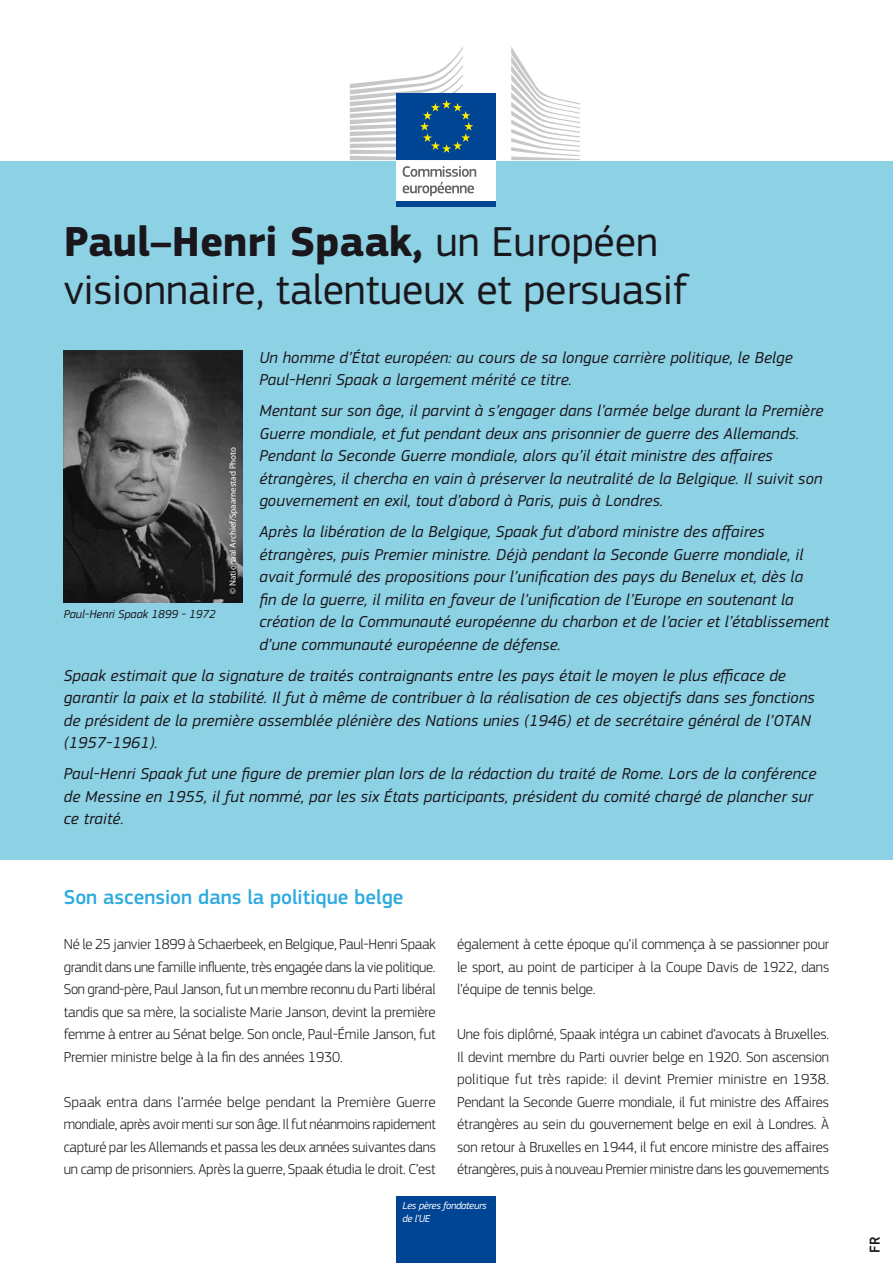
<style>
.page{position:relative;width:893px;height:1263px;background:#fff}
.page>*{position:absolute;margin:0;border:0;box-sizing:border-box;transform-origin:0 0}
.t1{font:43.5px/48px "EC Square Sans Pro";color:#1a171c}
.t2{font:500 21px "EC Square Sans Pro";color:#2eabde}
.t3{font:italic 16.5px/22.5px "EC Square Sans Pro";letter-spacing:.01em;color:#1a171c}
.t4{font:300 15px/22.5px "EC Square Sans Pro";letter-spacing:-.01em;color:#1a171c;text-align:justify}
.t5{font:500 15px "EC Square Sans Pro";color:#1a171c}
.t6{font:italic 12px "EC Square Sans Pro";color:#1a171c}
.t7{font:italic 10.5px/12.6px "EC Square Sans Pro";letter-spacing:-.03em;color:#fff}
.t8{font:9px "Myriad Pro";color:#fff}
.s1{font-weight:700}
</style>
<div class="page">
<div style="left:397px;top:1196px;width:99px;height:67px;background:#004494"></div>
<div style="left:0;top:160px;width:893px;height:699px;background:#8dd1e4"></div>
<img style="left:63px;top:350px;width:179px;height:252px">
<div style="left:397px;top:158px;width:99px;height:44px;background:#fff"></div>
<svg style="left:403px;top:166px;width:73px;height:30px"></svg>
<div style="left:397px;top:201px;width:99px;height:6px;background:#004494"></div>
<svg style="left:511px;top:47px;width:69px;height:113px"></svg>
<div style="left:397px;top:94px;width:99px;height:66px;background:#004494"></div>
<svg style="left:350px;top:47px;width:123px;height:113px"></svg>
<h1 class="t1" style="left:64px;top:218px;width:626px"><span class="s1">Paul–Henri Spaak,</span> un Européen visionnaire, talentueux et persuasif</h1>
<p class="t3" style="left:259px;top:346px;width:535px">Un homme d’État européen: au cours de sa longue carrière politique, le Belge<br>Paul-Henri Spaak a largement mérité ce titre.</p>
<p class="t3" style="left:259px;top:400px;width:566px">Mentant sur son âge, il parvint à s’engager dans l’armée belge durant la Première Guerre mondiale, et fut pendant deux ans prisonnier de guerre des Allemands.<br>Pendant la Seconde Guerre mondiale, alors qu’il était ministre des affaires étrangères, il chercha en vain à préserver la neutralité de la Belgique. Il suivit son gouvernement en exil, tout d’abord à Paris, puis à Londres.</p>
<p class="t3" style="left:259px;top:521px;width:571px">Après la libération de la Belgique, Spaak fut d’abord ministre des affaires étrangères, puis Premier ministre. Déjà pendant la Seconde Guerre mondiale, il avait formulé des propositions pour l’unification des pays du Benelux et, dès la<br>fin de la guerre, il milita en faveur de l’unification de l’Europe en soutenant la création de la Communauté européenne du charbon et de l’acier et l’établissement d’une communauté européenne de défense.</p>
<p class="t3" style="left:64px;top:664px;width:752px">Spaak estimait que la signature de traités contraignants entre les pays était le moyen le plus efficace de garantir la paix et la stabilité. Il fut à même de contribuer à la réalisation de ces objectifs dans ses fonctions de président de la première assemblée plénière des Nations unies (1946) et de secrétaire général de l’OTAN (1957-1961).</p>
<p class="t3" style="left:64px;top:763px;width:754px">Paul-Henri Spaak fut une figure de premier plan lors de la rédaction du traité de Rome. Lors de la conférence de Messine en 1955, il fut nommé, par les six États participants, président du comité chargé de plancher sur ce traité.</p>
<p class="t8" style="left:228px;top:594px;width:148px;rotate:-90deg">© Nationaal Archief/Spaarnestad Photo</p>
<p class="t6" style="left:64px;top:607px;width:154px">Paul-Henri Spaak 1899 - 1972</p>
<p class="t2" style="left:64px;top:885px;width:341px">Son ascension dans la politique belge</p>
<p class="t4" style="left:64px;top:933px;width:374px">Né le 25 janvier 1899 à Schaerbeek, en Belgique, Paul-Henri Spaak grandit dans une famille influente, très engagée dans la vie politique.<br>Son grand-père, Paul Janson, fut un membre reconnu du Parti libéral tandis que sa mère, la socialiste Marie Janson, devint la première femme à entrer au Sénat belge. Son oncle, Paul-Émile Janson, fut Premier ministre belge à la fin des années 1930.</p>
<p class="t4" style="left:64px;top:1090px;width:374px">Spaak entra dans l’armée belge pendant la Première Guerre mondiale, après avoir menti sur son âge. Il fut néanmoins rapidement capturé par les Allemands et passa les deux années suivantes dans un camp de prisonniers. Après la guerre, Spaak étudia le droit. C’est</p>
<p class="t4" style="left:457px;top:933px;width:374px">également à cette époque qu’il commença à se passionner pour le sport, au point de participer à la Coupe Davis de 1922, dans l’équipe de tennis belge.</p>
<p class="t4" style="left:457px;top:1023px;width:374px">Une fois diplômé, Spaak intégra un cabinet d’avocats à Bruxelles.<br>Il devint membre du Parti ouvrier belge en 1920. Son ascension politique fut très rapide: il devint Premier ministre en 1938.<br>Pendant la Seconde Guerre mondiale, il fut ministre des Affaires étrangères au sein du gouvernement belge en exil à Londres. À son retour à Bruxelles en 1944, il fut encore ministre des affaires étrangères, puis à nouveau Premier ministre dans les gouvernements</p>
<p class="t7" style="left:402px;top:1199px;width:86px">Les pères fondateurs de l’UE</p>
<p class="t5" style="left:866px;top:1252px;width:17px;rotate:-90deg">FR</p>
</div>
